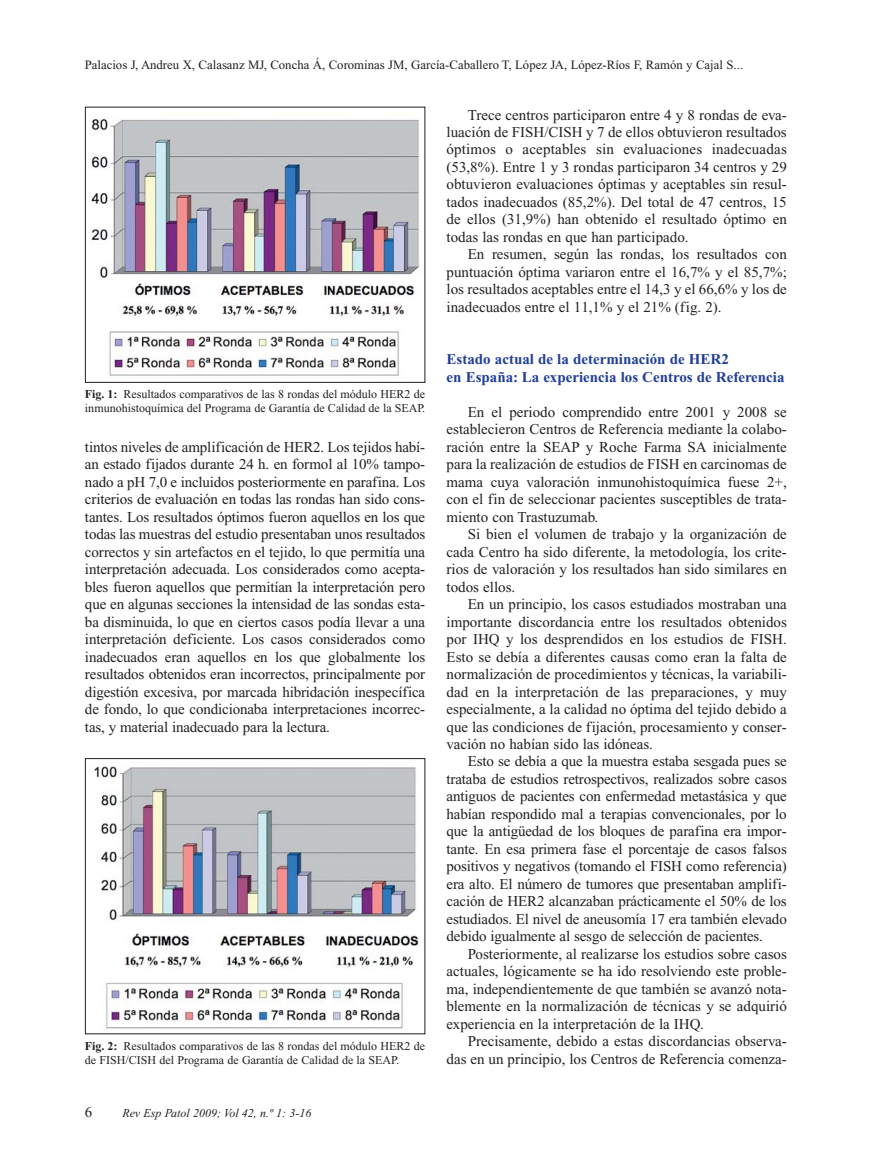
<style>
.page{position:relative;width:872px;height:1170px;background:#fff}
.page>*{position:absolute;margin:0;border:0;box-sizing:border-box;transform-origin:0 0}
.t1{font:15px/17.5px "Times New Roman";color:#231f20;text-align:justify}
.t2{font:700 15px/17.4px "Times New Roman";color:#223f99}
.t3{font:12.75px "Times New Roman";color:#231f20}
.t4{font:12px/14.2px "Times New Roman";color:#231f20}
.t5{font:italic 12px "Times New Roman";color:#231f20}
.s1{font-weight:700}
</style>
<div class="page">
<img style="left:90px;top:118px;width:330px;height:258px">
<div style="left:85px;top:107px;width:340px;height:276px;border:1px solid #231f20"></div>
<img style="left:94px;top:766px;width:325px;height:263px">
<div style="left:85px;top:758px;width:340px;height:276px;border:1px solid #231f20"></div>
<p class="t3" style="left:85px;top:60px;width:659px">Palacios J, Andreu X, Calasanz MJ, Concha Á, Corominas JM, García-Caballero T, López JA, López-Ríos F, Ramón y Cajal S...</p>
<p class="t4" style="left:85px;top:388px;width:342px"><span class="s1">Fig. 1:</span> Resultados comparativos de las 8 rondas del módulo HER2 de inmunohistoquímica del Programa de Garantía de Calidad de la SEAP.</p>
<p class="t1" style="left:85px;top:439px;width:342px">tintos niveles de amplificación de HER2. Los tejidos habí&shy;an estado fijados durante 24 h. en formol al 10% tampo&shy;nado a pH 7,0 e incluidos posteriormente en parafina. Los criterios de evaluación en todas las rondas han sido cons&shy;tantes. Los resultados óptimos fueron aquellos en los que todas las muestras del estudio presentaban unos resultados correctos y sin artefactos en el tejido, lo que permitía una interpretación adecuada. Los considerados como acepta&shy;bles fueron aquellos que permitían la interpretación pero que en algunas secciones la intensidad de las sondas esta&shy;ba disminuida, lo que en ciertos casos podía llevar a una interpretación deficiente. Los casos considerados como inadecuados eran aquellos en los que globalmente los resultados obtenidos eran incorrectos, principalmente por digestión excesiva, por marcada hibridación inespecífica de fondo, lo que condicionaba interpretaciones incorrec&shy;tas, y material inadecuado para la lectura.</p>
<p class="t4" style="left:85px;top:1039px;width:342px"><span class="s1">Fig. 2:</span> Resultados comparativos de las 8 rondas del módulo HER2 de de FISH/CISH del Programa de Garantía de Calidad de la SEAP.</p>
<p class="t1" style="left:85px;top:1104px;width:9px">6</p>
<p class="t5" style="left:122px;top:1108px;width:191px">Rev Esp Patol 2009; Vol 42, n.º 1: 3-16</p>
<p class="t1" style="left:446px;top:107px;width:342px;text-indent:21px">Trece centros participaron entre 4 y 8 rondas de eva&shy;luación de FISH/CISH y 7 de ellos obtuvieron resultados óptimos o aceptables sin evaluaciones inadecuadas (53,8%). Entre 1 y 3 rondas participaron 34 centros y 29 obtuvieron evaluaciones óptimas y aceptables sin resul&shy;tados inadecuados (85,2%). Del total de 47 centros, 15 de ellos (31,9%) han obtenido el resultado óptimo en todas las rondas en que han participado.</p>
<p class="t1" style="left:446px;top:247px;width:342px;text-indent:21px">En resumen, según las rondas, los resultados con puntuación óptima variaron entre el 16,7% y el 85,7%; los resultados aceptables entre el 14,3 y el 66,6% y los de inadecuados entre el 11,1% y el 21% (fig. 2).</p>
<p class="t2" style="left:446px;top:352px;width:339px">Estado actual de la determinación de HER2<br>en España: La experiencia los Centros de Referencia</p>
<p class="t1" style="left:446px;top:404px;width:342px;text-indent:21px">En el periodo comprendido entre 2001 y 2008 se establecieron Centros de Referencia mediante la colabo&shy;ración entre la SEAP y Roche Farma SA inicialmente para la realización de estudios de FISH en carcinomas de mama cuya valoración inmunohistoquímica fuese 2+, con el fin de seleccionar pacientes susceptibles de trata&shy;miento con Trastuzumab.</p>
<p class="t1" style="left:446px;top:527px;width:342px;text-indent:21px">Si bien el volumen de trabajo y la organización de cada Centro ha sido diferente, la metodología, los crite&shy;rios de valoración y los resultados han sido similares en todos ellos.</p>
<p class="t1" style="left:446px;top:596px;width:342px;text-indent:21px">En un principio, los casos estudiados mostraban una importante discordancia entre los resultados obtenidos por IHQ y los desprendidos en los estudios de FISH.<br>Esto se debía a diferentes causas como eran la falta de normalización de procedimientos y técnicas, la variabili&shy;dad en la interpretación de las preparaciones, y muy especialmente, a la calidad no óptima del tejido debido a que las condiciones de fijación, procesamiento y conser&shy;vación no habían sido las idóneas.</p>
<p class="t1" style="left:446px;top:754px;width:342px;text-indent:21px">Esto se debía a que la muestra estaba sesgada pues se trataba de estudios retrospectivos, realizados sobre casos antiguos de pacientes con enfermedad metastásica y que habían respondido mal a terapias convencionales, por lo que la antigüedad de los bloques de parafina era impor&shy;tante. En esa primera fase el porcentaje de casos falsos positivos y negativos (tomando el FISH como referencia) era alto. El número de tumores que presentaban amplifi&shy;cación de HER2 alcanzaban prácticamente el 50% de los estudiados. El nivel de aneusomía 17 era también elevado debido igualmente al sesgo de selección de pacientes.</p>
<p class="t1" style="left:446px;top:946px;width:342px;text-indent:21px">Posteriormente, al realizarse los estudios sobre casos actuales, lógicamente se ha ido resolviendo este proble&shy;ma, independientemente de que también se avanzó nota&shy;blemente en la normalización de técnicas y se adquirió experiencia en la interpretación de la IHQ.</p>
<p class="t1" style="left:446px;top:1033px;width:342px;text-align:right">Precisamente, debido a estas discordancias observa&shy;das en un principio, los Centros de Referencia comenza-</p>
</div>
